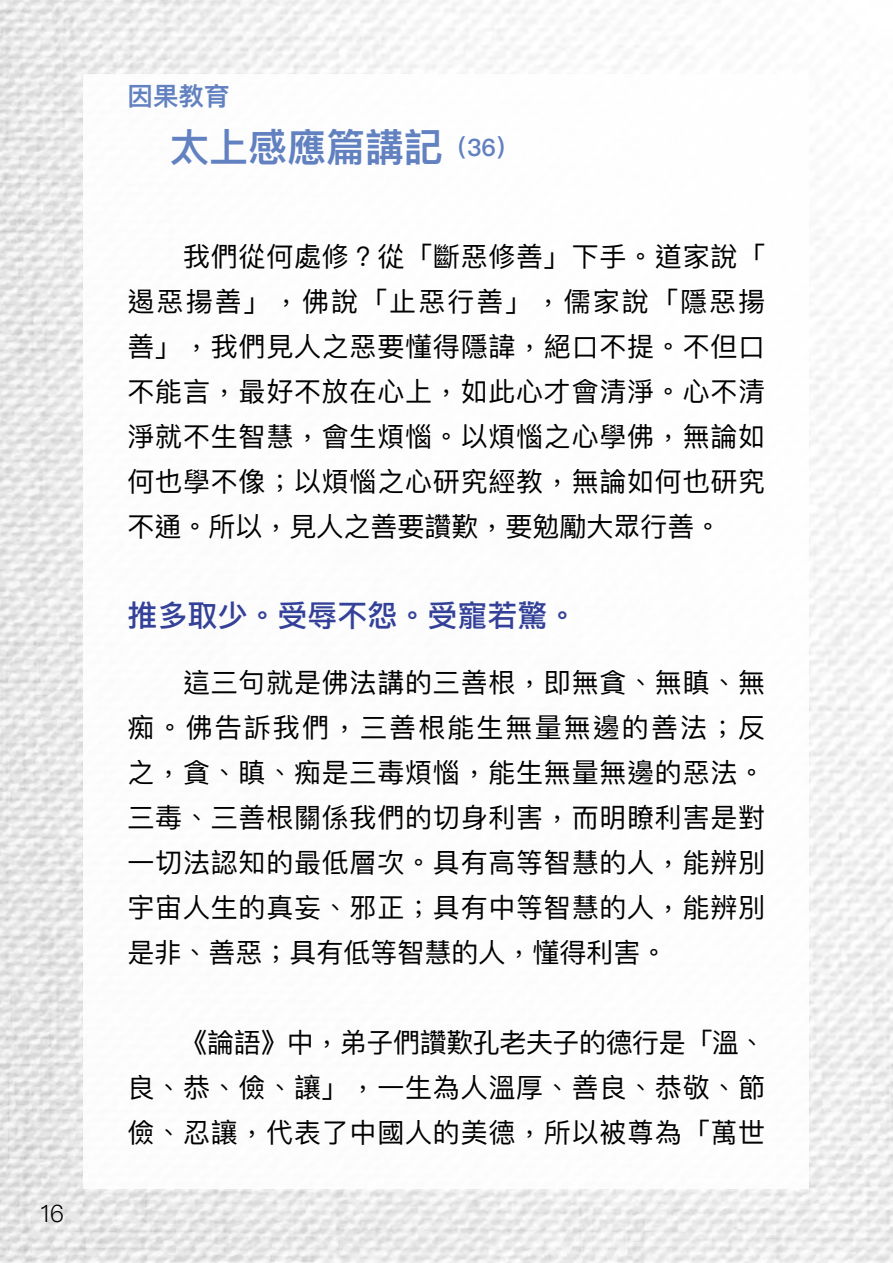
<style>
.page{position:relative;width:893px;height:1263px;background:#fff}
.page>*{position:absolute;margin:0;border:0;box-sizing:border-box;transform-origin:0 0}
.t1{font:600 39px "Ping Fang SC";color:#6281c0}
.t2{font:500 30px "Ping Fang TC";color:#344198}
.t3{font:27px/45px "Ping Fang TC";letter-spacing:.03em;color:#000;text-align:justify}
.t4{font:600 25.5px "Ping Fang SC";color:#6281c0}
.t5{font:300 24px "Ping Fang TC";color:#000}
.s1{font-size:24px}
</style>
<div class="page">
<img style="left:0;top:0;width:893px;height:1263px">
<div style="left:84px;top:74px;width:725px;height:1114px;background:#fff"></div>
<p class="t5" style="left:40px;top:1198px;width:25px">16</p>
<p class="t4" style="left:128px;top:80px;width:104px">因果教育</p>
<h1 class="t1" style="left:170px;top:124px;width:351px">太上感應篇講記<span class="s1">（36）</span></h1>
<p class="t3" style="left:128px;top:233px;width:639px">　　我們從何處修？從「斷惡修善」下手。道家說「遏惡揚善」，佛說「止惡行善」，儒家說「隱惡揚善」，我們見人之惡要懂得隱諱，絕口不提。不但口不能言，最好不放在心上，如此心才會清淨。心不清淨就不生智慧，會生煩惱。以煩惱之心學佛，無論如何也學不像；以煩惱之心研究經教，無論如何也研究不通。所以，見人之善要讚歎，要勉勵大眾行善。</p>
<p class="t2" style="left:128px;top:596px;width:451px">推多取少。受辱不怨。受寵若驚。</p>
<p class="t3" style="left:128px;top:659px;width:639px">　　這三句就是佛法講的三善根，即無貪、無瞋、無痴。佛告訴我們，三善根能生無量無邊的善法；反之，貪、瞋、痴是三毒煩惱，能生無量無邊的惡法。三毒、三善根關係我們的切身利害，而明瞭利害是對一切法認知的最低層次。具有高等智慧的人，能辨別宇宙人生的真妄、邪正；具有中等智慧的人，能辨別是非、善惡；具有低等智慧的人，懂得利害。</p>
<p class="t3" style="left:128px;top:1019px;width:639px">　　《論語》中，弟子們讚歎孔老夫子的德行是「溫、良、恭、儉、讓」，一生為人溫厚、善良、恭敬、節儉、忍讓，代表了中國人的美德，所以被尊為「萬世</p>
</div>
